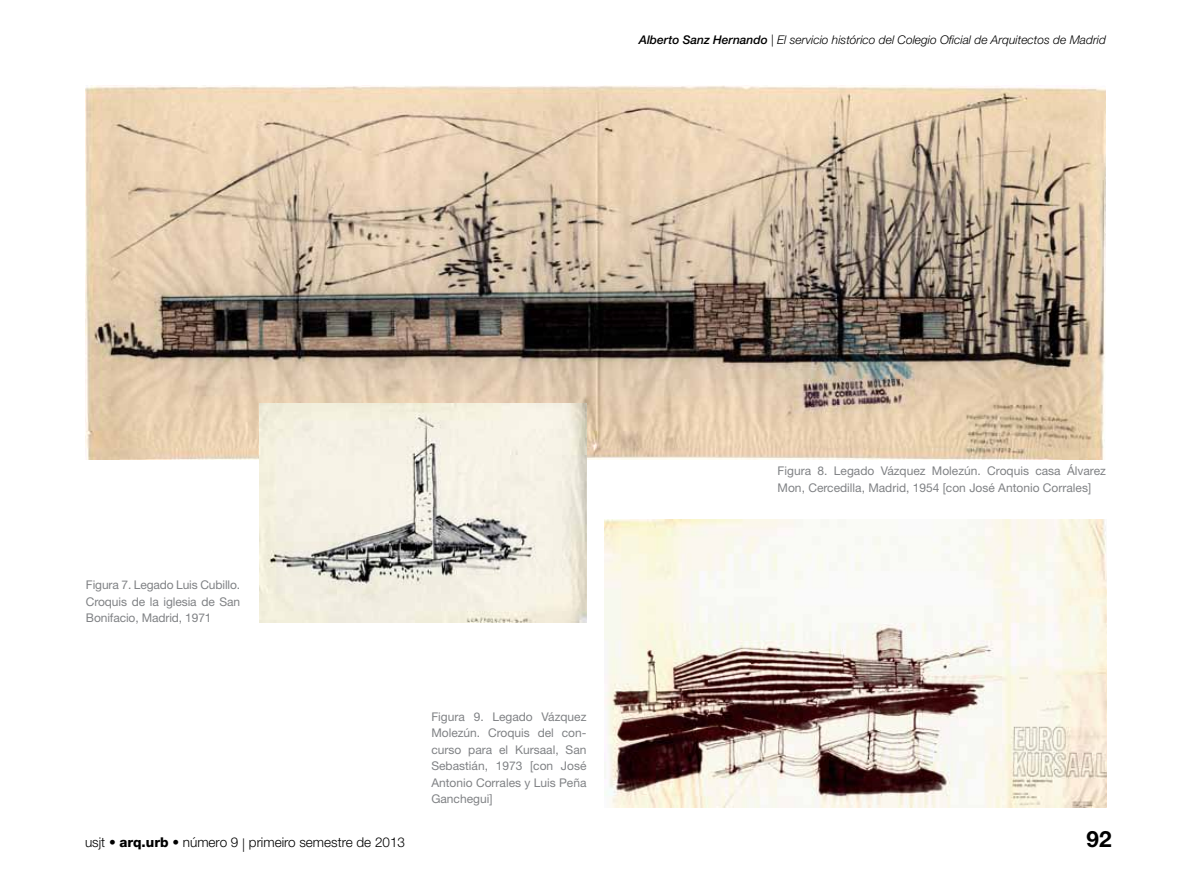
<style>
.page{position:relative;width:1191px;height:893px;background:#fff}
.page>*{position:absolute;margin:0;border:0;box-sizing:border-box;transform-origin:0 0}
.t1{font:700 22.5px "Helvetica Neue LT Std";color:#000}
.t2{font:300 13.5px "Helvetica Neue LT Std";color:#000}
.t3{font:12px/16.5px "Helvetica Neue LT Std";color:#808285;text-align:justify}
.t4{font:italic 300 12px "Helvetica Neue LT Std";color:#000}
.s1{font-weight:500}
.s2{font-weight:800}
</style>
<div class="page">
<img style="left:85px;top:85px;width:1021px;height:375px">
<img style="left:259px;top:404px;width:327px;height:219px">
<img style="left:604px;top:520px;width:502px;height:288px">
<p class="t4" style="left:639px;top:33px;width:468px"><span class="s1">Alberto Sanz Hernando</span> | El servicio histórico del Colegio Oficial de Arquitectos de Madrid</p>
<p class="t3" style="left:86px;top:576px;width:156px">Figura 7. Legado Luis Cubillo.<br>Croquis de la iglesia de San Bonifacio, Madrid, 1971</p>
<p class="t3" style="left:431px;top:708px;width:157px">Figura 9. Legado Vázquez Molezún. Croquis del con&shy;curso para el Kursaal, San Sebastián, 1973 [con José Antonio Corrales y Luis Peña Ganchegui]</p>
<p class="t3" style="left:777px;top:463px;width:330px">Figura 8. Legado Vázquez Molezún. Croquis casa Álvarez<br>Mon, Cercedilla, Madrid, 1954 [con José Antonio Corrales]</p>
<p class="t2" style="left:85px;top:834px;width:321px">usjt • <span class="s2">arq.urb</span> • número 9 | primeiro semestre de 2013</p>
<h1 class="t1" style="left:1086px;top:825px;width:27px">92</h1>
</div>
